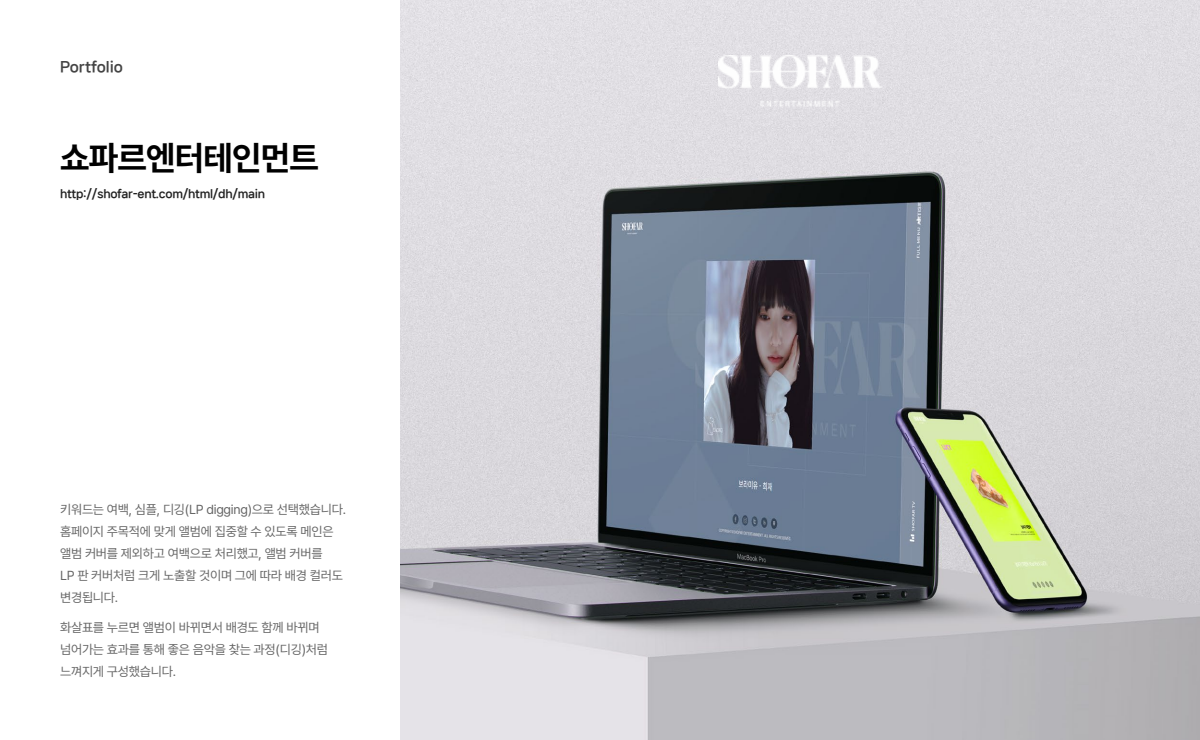
<style>
.page{position:relative;width:1200px;height:740px;background:#fff}
.page>*{position:absolute;margin:0;border:0;box-sizing:border-box;transform-origin:0 0}
.t1{font:700 34px "Pretendard";letter-spacing:-.02em;color:#000}
.t2{font:14px "Nanum Square Neo TTF d Eb";letter-spacing:-.005em;color:#444}
.t3{font:13px/22px "Pretendard";letter-spacing:-.02em;color:#666}
.t4{font:11px "Nanum Square Neo TTF d Eb";letter-spacing:-.02em;color:#222}
</style>
<div class="page">
<img style="left:400px;top:0;width:800px;height:740px">
<img style="left:718px;top:56px;width:164px;height:52px">
<p class="t2" style="left:60px;top:59px;width:64px">Portfolio</p>
<h1 class="t1" style="left:60px;top:134px;width:260px">쇼파르엔터테인먼트</h1>
<p class="t4" style="left:60px;top:188px;width:207px">http://shofar-ent.com/html/dh/main</p>
<p class="t3" style="left:60px;top:498px;width:287px">키워드는 여백, 심플, 디깅(LP digging)으로 선택했습니다. 홈페이지 주목적에 맞게 앨범에 집중할 수 있도록 메인은 앨범 커버를 제외하고 여백으로 처리했고, 앨범 커버를<br>LP 판 커버처럼 크게 노출할 것이며 그에 따라 배경 컬러도 변경됩니다.</p>
<p class="t3" style="left:60px;top:616px;width:270px">화살표를 누르면 앨범이 바뀌면서 배경도 함께 바뀌며 넘어가는 효과를 통해 좋은 음악을 찾는 과정(디깅)처럼 느껴지게 구성했습니다.</p>
</div>
